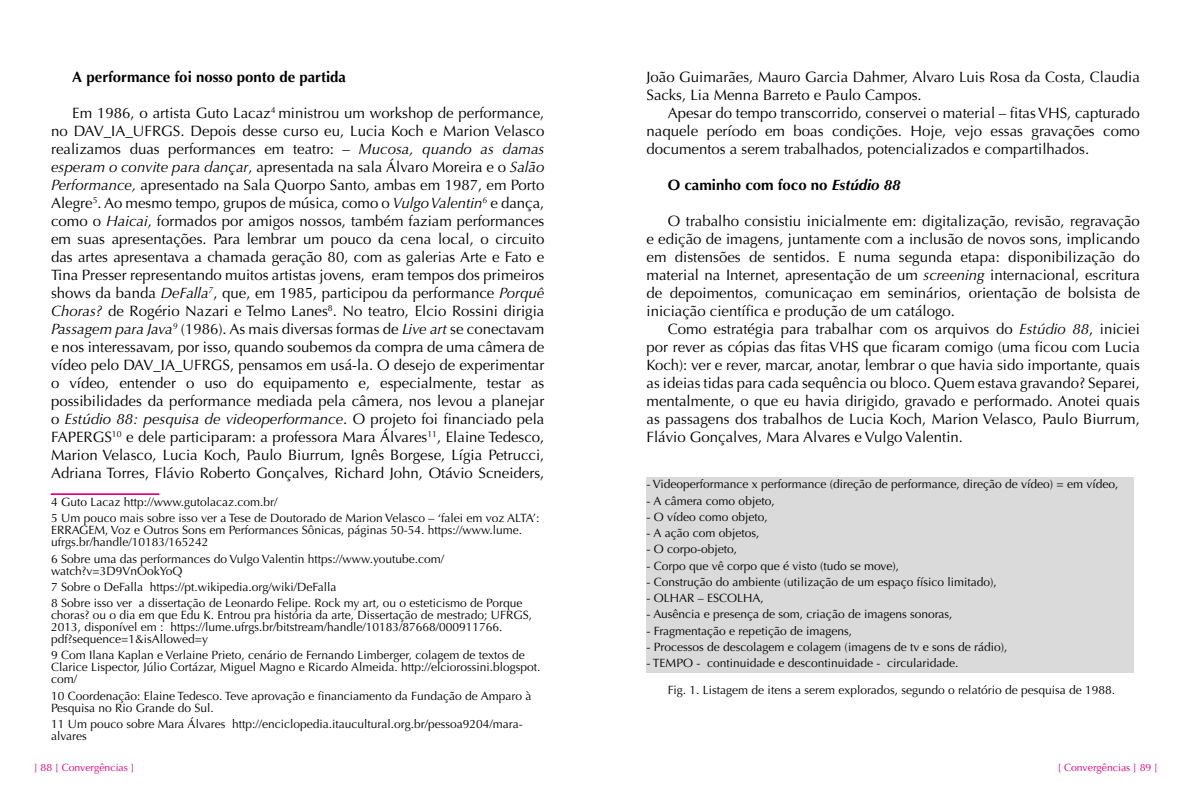
<style>
.page{position:relative;width:1191px;height:808px;background:#fff}
.page>*{position:absolute;margin:0;border:0;box-sizing:border-box;transform-origin:0 0}
.t1{font:15px/18px "Optima";color:#000;text-align:justify}
.t2{font:700 15px "Optima";color:#000}
.t3{font:12px/12px "Optima";color:#000}
.t4{font:10.5px "Optima";color:#e6007d}
.s1{font-style:italic}
</style>
<div class="page">
<svg style="left:51px;top:494px;width:109px;height:1px"></svg>
<div style="left:646px;top:477px;width:488px;height:196px;background:#dadada"></div>
<p class="t2" style="left:72px;top:68px;width:275px">A performance foi nosso ponto de partida</p>
<p class="t1" style="left:51px;top:104px;width:495px;text-indent:21px">Em 1986, o artista Guto Lacaz<sup>4</sup> ministrou um workshop de performance, no DAV_IA_UFRGS. Depois desse curso eu, Lucia Koch e Marion Velasco realizamos duas performances em teatro: – <span class="s1">Mucosa, quando as damas esperam o convite para dançar</span>, apresentada na sala Álvaro Moreira e o <span class="s1">Salão Performance,</span> apresentado na Sala Quorpo Santo, ambas em 1987, em Porto Alegre<sup>5</sup>. Ao mesmo tempo, grupos de música, como o <span class="s1">Vulgo Valentin</span><sup>6</sup> e dança, como o <span class="s1">Haicai</span>, formados por amigos nossos, também faziam performances em suas apresentações. Para lembrar um pouco da cena local, o circuito das artes apresentava a chamada geração 80, com as galerias Arte e Fato e Tina Presser representando muitos artistas jovens, eram tempos dos primeiros shows da banda <span class="s1">DeFalla</span><sup>7</sup>, que, em 1985, participou da performance <span class="s1">Porquê Choras?</span> de Rogério Nazari e Telmo Lanes<sup>8</sup>. No teatro, Elcio Rossini dirigia <span class="s1">Passagem para Java</span><sup>9</sup> (1986). As mais diversas formas de <span class="s1">Live art</span> se conectavam e nos interessavam, por isso, quando soubemos da compra de uma câmera de vídeo pelo DAV_IA_UFRGS, pensamos em usá-la. O desejo de experimentar o vídeo, entender o uso do equipamento e, especialmente, testar as possibilidades da performance mediada pela câmera, nos levou a planejar o <span class="s1">Estúdio 88: pesquisa de videoperformance</span>. O projeto foi financiado pela FAPERGS<sup>10</sup> e dele participaram: a professora Mara Álvares<sup>11</sup>, Elaine Tedesco, Marion Velasco, Lucia Koch, Paulo Biurrum, Ignês Borgese, Lígia Petrucci, Adriana Torres, Flávio Roberto Gonçalves, Richard John, Otávio Scneiders,</p>
<p class="t3" style="left:51px;top:494px;width:490px;line-height:16.2px">4 Guto Lacaz http://www.gutolacaz.com.br/<br>5 Um pouco mais sobre isso ver a Tese de Doutorado de Marion Velasco – ‘falei em voz ALTA’:</p>
<p class="t3" style="left:51px;top:524px;width:473px">ERRAGEM, Voz e Outros Sons em Performances Sônicas, páginas 50-54. https://www.lume. ufrgs.br/handle/10183/165242</p>
<p class="t3" style="left:51px;top:553px;width:395px">6 Sobre uma das performances do Vulgo Valentin https://www.youtube.com/ watch?v=3D9VnOokYoQ</p>
<p class="t3" style="left:51px;top:579px;width:473px;line-height:16.2px">7 Sobre o DeFalla https://pt.wikipedia.org/wiki/DeFalla<br>8 Sobre isso ver a dissertação de Leonardo Felipe. Rock my art, ou o esteticismo de Porque</p>
<p class="t3" style="left:51px;top:609px;width:482px">choras? ou o dia em que Edu K. Entrou pra história da arte, Dissertação de mestrado; UFRGS,<br>2013, disponível em : https://lume.ufrgs.br/bitstream/handle/10183/87668/000911766. pdf?sequence=1&amp;isAllowed=y</p>
<p class="t3" style="left:51px;top:649px;width:491px">9 Com Ilana Kaplan e Verlaine Prieto, cenário de Fernando Limberger, colagem de textos de<br>Clarice Lispector, Júlio Cortázar, Miguel Magno e Ricardo Almeida. http://elciorossini.blogspot. com/</p>
<p class="t3" style="left:51px;top:690px;width:482px">10 Coordenação: Elaine Tedesco. Teve aprovação e financiamento da Fundação de Amparo à<br>Pesquisa no Rio Grande do Sul.</p>
<p class="t3" style="left:51px;top:718px;width:473px">11 Um pouco sobre Mara Álvares http://enciclopedia.itaucultural.org.br/pessoa9204/mara&shy;alvares</p>
<p class="t1" style="left:646px;top:68px;width:495px">João Guimarães, Mauro Garcia Dahmer, Alvaro Luis Rosa da Costa, Claudia<br>Sacks, Lia Menna Barreto e Paulo Campos.</p>
<p class="t1" style="left:646px;top:104px;width:495px;text-indent:21px">Apesar do tempo transcorrido, conservei o material – fitas VHS, capturado naquele período em boas condições. Hoje, vejo essas gravações como documentos a serem trabalhados, potencializados e compartilhados.</p>
<p class="t2" style="left:668px;top:176px;width:234px">O caminho com foco no <span class="s1">Estúdio 88</span></p>
<p class="t1" style="left:646px;top:212px;width:495px;text-indent:21px">O trabalho consistiu inicialmente em: digitalização, revisão, regravação e edição de imagens, juntamente com a inclusão de novos sons, implicando em distensões de sentidos. E numa segunda etapa: disponibilização do material na Internet, apresentação de um <span class="s1">screening</span> internacional, escritura de depoimentos, comunicaçao em seminários, orientação de bolsista de iniciação científica e produção de um catálogo.</p>
<p class="t1" style="left:646px;top:320px;width:495px;text-indent:21px">Como estratégia para trabalhar com os arquivos do <span class="s1">Estúdio 88</span>, iniciei por rever as cópias das fitas VHS que ficaram comigo (uma ficou com Lucia Koch): ver e rever, marcar, anotar, lembrar o que havia sido importante, quais as ideias tidas para cada sequência ou bloco. Quem estava gravando? Separei, mentalmente, o que eu havia dirigido, gravado e performado. Anotei quais as passagens dos trabalhos de Lucia Koch, Marion Velasco, Paulo Biurrum, Flávio Gonçalves, Mara Alvares e Vulgo Valentin.</p>
<p class="t3" style="left:646px;top:478px;width:473px">- Videoperformance x performance (direção de performance, direção de vídeo) = em vídeo,</p>
<p class="t3" style="left:646px;top:495px;width:130px">- A câmera como objeto,</p>
<p class="t3" style="left:646px;top:511px;width:123px">- O vídeo como objeto,</p>
<p class="t3" style="left:646px;top:527px;width:114px">- A ação com objetos,</p>
<p class="t3" style="left:646px;top:543px;width:92px">- O corpo-objeto,</p>
<p class="t3" style="left:646px;top:560px;width:254px">- Corpo que vê corpo que é visto (tudo se move),</p>
<p class="t3" style="left:646px;top:576px;width:352px">- Construção do ambiente (utilização de um espaço físico limitado),</p>
<p class="t3" style="left:646px;top:592px;width:119px">- OLHAR – ESCOLHA,</p>
<p class="t3" style="left:646px;top:608px;width:307px">- Ausência e presença de som, criação de imagens sonoras,</p>
<p class="t3" style="left:646px;top:625px;width:207px">- Fragmentação e repetição de imagens,</p>
<p class="t3" style="left:646px;top:641px;width:362px">- Processos de descolagem e colagem (imagens de tv e sons de rádio),</p>
<p class="t3" style="left:646px;top:657px;width:313px">- TEMPO - continuidade e descontinuidade - circularidade.</p>
<p class="t3" style="left:668px;top:684px;width:449px">Fig. 1. Listagem de itens a serem explorados, segundo o relatório de pesquisa de 1988.</p>
<p class="t4" style="left:34px;top:761px;width:102px">] 88 [ Convergências ]</p>
<p class="t4" style="left:1057px;top:761px;width:102px">[ Convergências ] 89 [</p>
</div>
